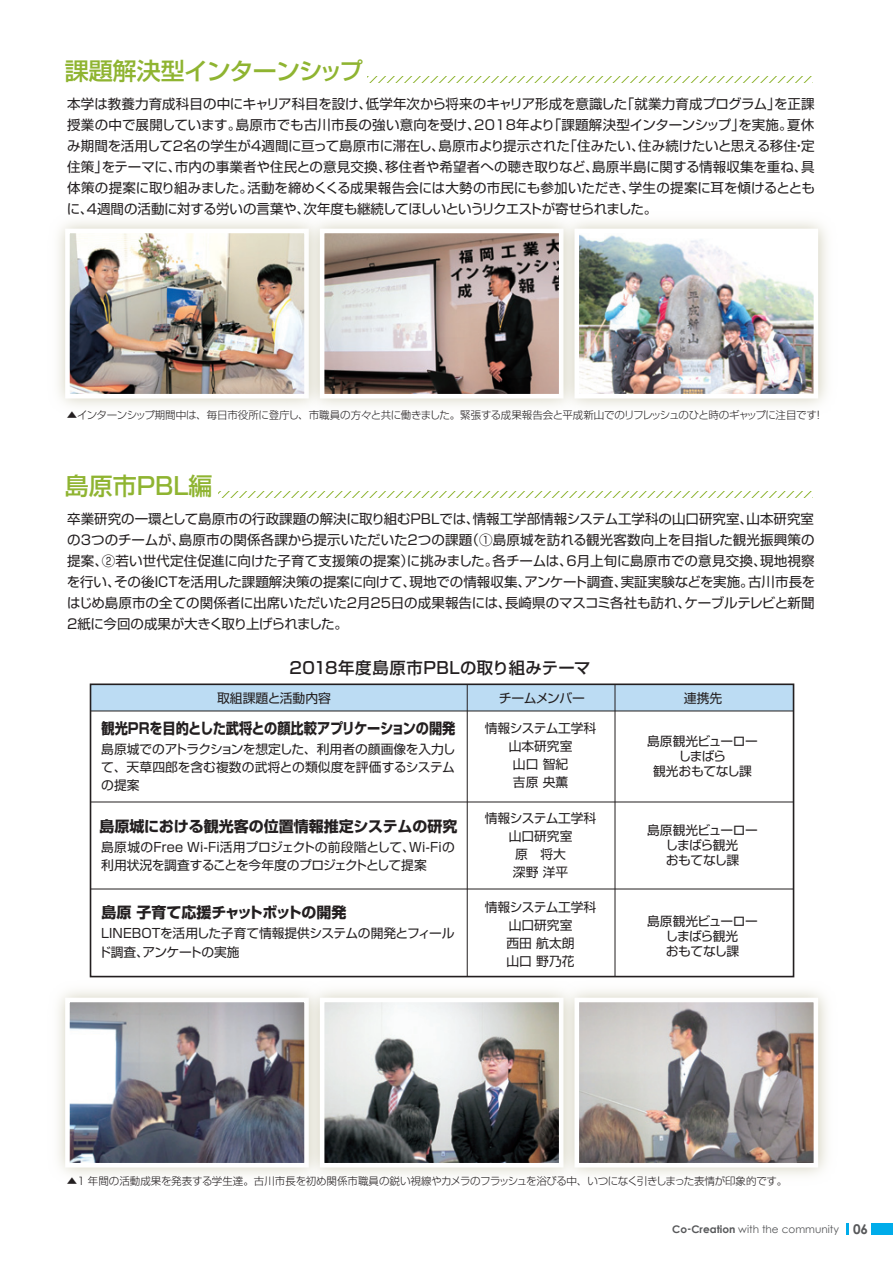
<style>
.page{position:relative;width:893px;height:1263px;background:#fff}
.page>*{position:absolute;margin:0;border:0;box-sizing:border-box;transform-origin:0 0}
.t1{font:500 24px "Shin Go Pro";letter-spacing:-.03em;color:#8fb431}
.t2{font:500 24px "Shin Go Pro";color:#8fb431}
.t3{font:500 16.35px "Shin Go Pro";letter-spacing:.02em;color:#231f20}
.t4{font:700 15px "Shin Go Pro";color:#231f20}
.t5{font:700 15px "Shin Go Pro";color:#231f20;scale:.88 1}
.t6{font:13.5px/21px "Shin Go Pro";letter-spacing:-.03em;color:#231f20;text-align:justify}
.t7{font:12.9px "Shin Go Pro";letter-spacing:-.005em;color:#231f20}
.t8{font:12.9px "Shin Go Pro";letter-spacing:-.035em;color:#231f20}
.t9{font:12.75px/18px "Shin Go Pro";letter-spacing:-.015em;color:#231f20;text-align:center}
.t10{font:12.75px/15px "Shin Go Pro";letter-spacing:-.035em;color:#231f20;text-align:center}
.t11{font:300 10.5px "Shin Go Pro";letter-spacing:-.03em;color:#231f20}
.t12{font:10.5px "Century Gothic";color:#57585a}
.s1{font-weight:700}
.s2{font-weight:700;font-size:13.5px}
</style>
<div class="page">
<div style="left:872px;top:1223px;width:21px;height:11px;background:#00acea"></div>
<svg style="left:847px;top:1223px;width:2px;height:11px"></svg>
<img style="left:71px;top:1004px;width:196px;height:157px">
<div style="left:65px;top:998px;width:244px;height:169px;border:5px solid #fff"></div>
<img style="left:267px;top:944px;width:255px;height:235px">
<img style="left:326px;top:1004px;width:196px;height:157px">
<div style="left:320px;top:998px;width:243px;height:169px;border:5px solid #fff"></div>
<img style="left:522px;top:944px;width:305px;height:231px">
<img style="left:580px;top:1004px;width:232px;height:157px">
<div style="left:574px;top:998px;width:244px;height:169px;border:5px solid #fff"></div>
<img style="left:71px;top:235px;width:196px;height:157px">
<div style="left:65px;top:229px;width:244px;height:169px;border:5px solid #fff"></div>
<img style="left:267px;top:217px;width:255px;height:193px">
<img style="left:326px;top:235px;width:196px;height:157px">
<div style="left:320px;top:229px;width:243px;height:169px;border:5px solid #fff"></div>
<img style="left:522px;top:221px;width:305px;height:185px">
<img style="left:580px;top:235px;width:232px;height:157px">
<div style="left:574px;top:229px;width:244px;height:169px;border:5px solid #fff"></div>
<svg style="left:367px;top:77px;width:444px;height:6px"></svg>
<div style="left:90px;top:684px;width:703px;height:27px;background:#bcdcf3"></div>
<div style="left:90px;top:683px;width:704px;height:294px;border:2px solid #231f20"></div>
<hr style="left:467px;top:685px;width:1px;height:291px;background:#231f20">
<hr style="left:615px;top:685px;width:1px;height:291px;background:#231f20">
<hr style="left:90px;top:711px;width:703px;height:1px;background:#231f20">
<hr style="left:90px;top:802px;width:703px;height:1px;background:#231f20">
<hr style="left:90px;top:889px;width:703px;height:1px;background:#231f20">
<svg style="left:218px;top:492px;width:593px;height:6px"></svg>
<h1 class="t1" style="left:65px;top:52px;width:300px">課題解決型インターンシップ</h1>
<p class="t6" style="left:67px;top:92px;width:750px">本学は教養力育成科目の中にキャリア科目を設け、低学年次から将来のキャリア形成を意識した「就業力育成プログラム」を正課授業の中で展開しています。島原市でも古川市長の強い意向を受け、2018年より「課題解決型インターンシップ」を実施。夏休み期間を活用して2名の学生が4週間に亘って島原市に滞在し、島原市より提示された「住みたい、住み続けたいと思える移住・定住策」をテーマに、市内の事業者や住民との意見交換、移住者や希望者への聴き取りなど、島原半島に関する情報収集を重ね、具体策の提案に取り組みました。活動を締めくくる成果報告会には大勢の市民にも参加いただき、学生の提案に耳を傾けるとともに、4週間の活動に対する労いの言葉や、次年度も継続してほしいというリクエストが寄せられました。</p>
<p class="t11" style="left:67px;top:406px;width:758px">▲インターンシップ期間中は、毎日市役所に登庁し、市職員の方々と共に働きました。緊張する成果報告会と平成新山でのリフレッシュのひと時のギャップに注目です！</p>
<h1 class="t2" style="left:65px;top:467px;width:149px">島原市PBL編</h1>
<p class="t6" style="left:67px;top:507px;width:750px">卒業研究の一環として島原市の行政課題の解決に取り組むPBLでは、情報工学部情報システム工学科の山口研究室、山本研究室の3つのチームが、島原市の関係各課から提示いただいた2つの課題（①島原城を訪れる観光客数向上を目指した観光振興策の提案、②若い世代定住促進に向けた子育て支援策の提案）に挑みました。各チームは、6月上旬に島原市での意見交換、現地視察を行い、その後ICTを活用した課題解決策の提案に向けて、現地での情報収集、アンケート調査、実証実験などを実施。古川市長をはじめ島原市の全ての関係者に出席いただいた2月25日の成果報告には、長崎県のマスコミ各社も訪れ、ケーブルテレビと新聞2紙に今回の成果が大きく取り上げられました。</p>
<p class="t3" style="left:289px;top:654px;width:303px">2018年度島原市PBLの取り組みテーマ</p>
<p class="t7" style="left:217px;top:688px;width:115px">取組課題と活動内容</p>
<p class="t8" style="left:499px;top:688px;width:88px">チームメンバー</p>
<p class="t7" style="left:684px;top:688px;width:40px">連携先</p>
<p class="t5" style="left:102px;top:716px;width:404px">観光PRを目的とした武将との顔比較アプリケーションの開発</p>
<p class="t9" style="left:485px;top:718px;width:113px">情報システム工学科山本研究室<br>山口 智紀<br>吉原 央薫</p>
<p class="t9" style="left:647px;top:732px;width:112px;line-height:15px">島原観光ビューローしまばら<br>観光おもてなし課</p>
<p class="t9" style="left:101px;top:739px;width:356px;text-align:justify">島原城でのアトラクションを想定した、利用者の顔画像を入力して、天草四郎を含む複数の武将との類似度を評価するシステムの提案</p>
<p class="t4" style="left:99px;top:814px;width:360px">島原城における観光客の位置情報推定システムの研究</p>
<p class="t9" style="left:101px;top:837px;width:355px;text-align:left">島原城のFree Wi-Fi活用プロジェクトの前段階として、Wi-Fiの利用状況を調査することを今年度のプロジェクトとして提案</p>
<p class="t4" style="left:102px;top:900px;width:246px">島原 子育て応援チャットボットの開発</p>
<p class="t9" style="left:99px;top:923px;width:357px;text-align:left">LINEBOTを活用した子育て情報提供システムの開発とフィールド調査、アンケートの実施</p>
<p class="t9" style="left:485px;top:808px;width:113px">情報システム工学科山口研究室<br>原　将大<br>深野 洋平</p>
<p class="t10" style="left:647px;top:822px;width:112px">島原観光ビューローしまばら観光<br>おもてなし課</p>
<p class="t9" style="left:485px;top:896px;width:113px">情報システム工学科山口研究室<br>西田 航太朗<br>山口 野乃花</p>
<p class="t10" style="left:647px;top:912px;width:112px">島原観光ビューローしまばら観光<br>おもてなし課</p>
<p class="t11" style="left:67px;top:1172px;width:722px">▲1 年間の活動成果を発表する学生達。古川市長を初め関係市職員の鋭い視線やカメラのフラッシュを浴びる中、いつになく引きしまった表情が印象的です。</p>
<p class="t12" style="left:672px;top:1223px;width:198px"><span class="s1">Co-Creation</span> with the community <span class="s2">06</span></p>
</div>
